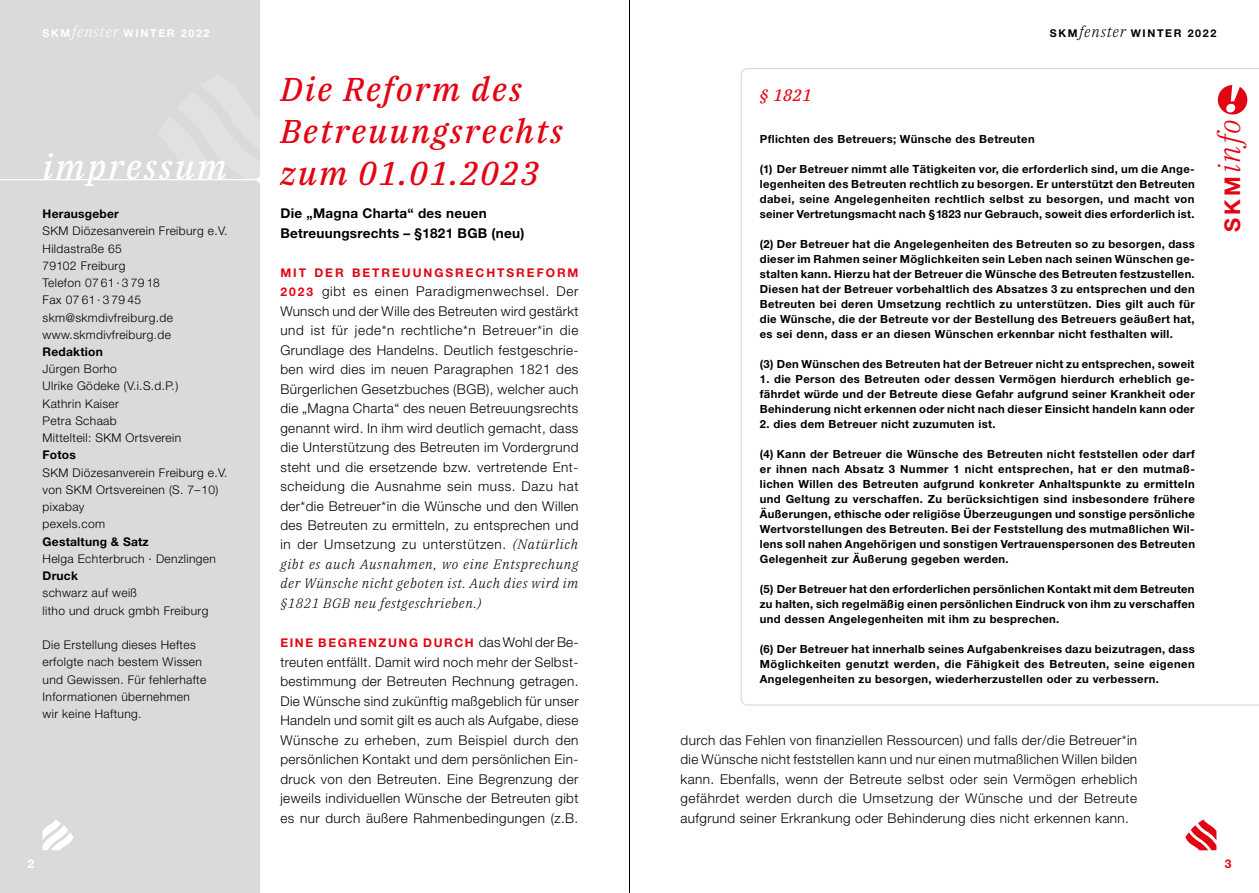
<style>
.page{position:relative;width:1259px;height:893px;background:#fff}
.page>*{position:absolute;margin:0;border:0;box-sizing:border-box;transform-origin:0 0}
.t1{font:italic 34.5px "IBM Plex Serif Text";letter-spacing:.06em;color:#fff}
.t2{font:italic 33px/42px "IBM Plex Serif Text";letter-spacing:.06em;color:#e30413}
.t3{font:italic 300 30.15px "IBM Plex Serif";color:#e30413}
.t4{font:italic 16.5px "IBM Plex Serif Text";color:#e30413}
.t5{font:300 13.5px/19.5px "Helvetica Neue";letter-spacing:.03em;color:#000;text-align:justify}
.t6{font:italic 300 13.5px/19.5px "IBM Plex Serif";letter-spacing:.04em;color:#000;text-align:justify}
.t7{font:700 13.5px/19.5px "Helvetica Neue";letter-spacing:.02em;color:#000}
.t8{font:300 12px/17.2px "Helvetica Neue";letter-spacing:.03em;color:#000}
.t9{font:700 12px "Helvetica Neue";letter-spacing:.02em;color:#000}
.t10{font:700 12px "Helvetica Neue";letter-spacing:.135em;color:#e30413}
.t11{font:700 12px "Helvetica Neue";letter-spacing:.165em;color:#e30413}
.t12{font:700 12px "Helvetica Neue";color:#fff}
.t13{font:700 11.25px/15px "Helvetica Neue";letter-spacing:.03em;color:#000;text-align:justify}
.t14{font:700 10.8px "Helvetica Neue";letter-spacing:.15em;color:#000}
.t15{font:700 10.8px "Helvetica Neue";letter-spacing:.15em;color:#fff}
.s1{font-family:"IBM Plex Serif";font-weight:300;font-style:italic;font-size:15px}
.s2{font-weight:700;font-size:12px;color:#e30413}
.s3{font-family:"IBM Plex Serif";font-style:italic}
.s4{font-weight:300;font-size:13.5px;color:#000}
.s5{font-family:"Helvetica Neue";font-weight:700;font-style:normal;font-size:21.75px}
</style>
<div class="page">
<svg style="left:1185px;top:820px;width:31px;height:30px"></svg>
<hr style="left:629px;top:0;width:1px;height:893px;background:#000">
<div style="left:0;top:180px;width:260px;height:713px;background:#dadada"></div>
<svg style="left:43px;top:820px;width:31px;height:30px"></svg>
<div style="left:0;top:0;width:260px;height:179px;background:#dadada"></div>
<div style="left:158px;top:74px;width:102px;height:105px;background:#e1e1e1"></div>
<svg style="left:740px;top:68px;width:519px;height:638px"></svg>
<svg style="left:1217px;top:85px;width:30px;height:30px"></svg>
<p class="t15" style="left:43px;top:27px;width:169px">SKM<span class="s1">fenster</span> WINTER 2022</p>
<h1 class="t1" style="left:43px;top:140px;width:186px">impressum</h1>
<p class="t9" style="left:43px;top:206px;width:78px">Herausgeber</p>
<p class="t8" style="left:43px;top:222px;width:186px">SKM Diözesanverein Freiburg e.V.<br>Hildastraße 65<br>79102 Freiburg<br>Telefon 07 61 · 3 79 18<br>Fax 07 61 · 3 79 45 skm@skmdivfreiburg.de www.skmdivfreiburg.de</p>
<p class="t9" style="left:43px;top:344px;width:62px">Redaktion</p>
<p class="t8" style="left:43px;top:360px;width:140px">Jürgen Borho<br>Ulrike Gödeke (V.i.S.d.P.)<br>Kathrin Kaiser<br>Petra Schaab<br>Mittelteil: SKM Ortsverein</p>
<p class="t9" style="left:43px;top:448px;width:35px">Fotos</p>
<p class="t8" style="left:43px;top:464px;width:186px">SKM Diözesanverein Freiburg e.V. von SKM Ortsvereinen (S. 7–10) pixabay<br>pexels.com</p>
<p class="t9" style="left:43px;top:534px;width:108px">Gestaltung &amp; Satz</p>
<p class="t8" style="left:43px;top:550px;width:175px">Helga Echterbruch · Denzlingen</p>
<p class="t9" style="left:43px;top:568px;width:37px">Druck</p>
<p class="t8" style="left:43px;top:584px;width:167px">schwarz auf weiß<br>litho und druck gmbh Freiburg</p>
<p class="t8" style="left:43px;top:636px;width:165px">Die Erstellung dieses Heftes erfolgte nach bestem Wissen und Gewissen. Für fehlerhafte<br>Informationen übernehmen wir keine Haftung.</p>
<p class="t12" style="left:27px;top:857px;width:8px">2</p>
<h2 class="t2" style="left:280px;top:66px;width:284px">Die Reform des<br>Betreuungsrechts zum 01.01.2023</h2>
<p class="t7" style="left:280px;top:203px;width:246px">Die „Magna Charta“ des neuen<br>Betreuungsrechts – §1821 BGB (neu)</p>
<p class="t11" style="left:280px;top:265px;width:300px">MIT DER BETREUUNGSRECHTSREFORM</p>
<p class="t5" style="left:280px;top:281px;width:299px"><span class="s2">2023</span> gibt es einen Paradigmenwechsel. Der Wunsch und der Wille des Betreuten wird gestärkt und ist für jede*n rechtliche*n Betreuer*in die Grundlage des Handelns. Deutlich festgeschrie&shy;ben wird dies im neuen Paragraphen 1821 des Bürgerlichen Gesetzbuches (BGB), welcher auch die „Magna Charta“ des neuen Betreuungsrechts genannt wird. In ihm wird deutlich gemacht, dass die Unterstützung des Betreuten im Vordergrund steht und die ersetzende bzw. vertretende Ent&shy;scheidung die Ausnahme sein muss. Dazu hat der*die Betreuer*in die Wünsche und den Willen des Betreuten zu ermitteln, zu entsprechen und in der Umsetzung zu unterstützen. <span class="s3">(Natürlich</span></p>
<p class="t6" style="left:280px;top:553px;width:300px">gibt es auch Ausnahmen, wo eine Entsprechung der Wünsche nicht geboten ist. Auch dies wird im §1821 BGB neu festgeschrieben.)</p>
<p class="t10" style="left:280px;top:635px;width:299px">EINE BEGRENZUNG DURCH <span class="s4">das Wohl der Be-</span></p>
<p class="t5" style="left:280px;top:652px;width:300px">treuten entfällt. Damit wird noch mehr der Selbst&shy;bestimmung der Betreuten Rechnung getragen.<br>Die Wünsche sind zukünftig maßgeblich für unser Handeln und somit gilt es auch als Aufgabe, diese Wünsche zu erheben, zum Beispiel durch den persönlichen Kontakt und dem persönlichen Ein&shy;druck von den Betreuten. Eine Begrenzung der jeweils individuellen Wünsche der Betreuten gibt es nur durch äußere Rahmenbedingungen (z.B.</p>
<p class="t14" style="left:1049px;top:27px;width:168px">SKM<span class="s1">fenster</span> WINTER 2022</p>
<h3 class="t4" style="left:760px;top:82px;width:53px">§ 1821</h3>
<p class="t13" style="left:760px;top:131px;width:276px">Pflichten des Betreuers; Wünsche des Betreuten</p>
<p class="t13" style="left:760px;top:161px;width:436px">(1) Der Betreuer nimmt alle Tätigkeiten vor, die erforderlich sind, um die Ange&shy;legenheiten des Betreuten rechtlich zu besorgen. Er unterstützt den Betreuten dabei, seine Angelegenheiten rechtlich selbst zu besorgen, und macht von seiner Vertretungsmacht nach § 1823 nur Gebrauch, soweit dies erforderlich ist.</p>
<p class="t13" style="left:760px;top:236px;width:436px">(2) Der Betreuer hat die Angelegenheiten des Betreuten so zu besorgen, dass dieser im Rahmen seiner Möglichkeiten sein Leben nach seinen Wünschen ge&shy;stalten kann. Hierzu hat der Betreuer die Wünsche des Betreuten festzustellen.<br>Diesen hat der Betreuer vorbehaltlich des Absatzes 3 zu entsprechen und den Betreuten bei deren Umsetzung rechtlich zu unterstützen. Dies gilt auch für die Wünsche, die der Betreute vor der Bestellung des Betreuers geäußert hat, es sei denn, dass er an diesen Wünschen erkennbar nicht festhalten will.</p>
<p class="t13" style="left:760px;top:356px;width:436px">(3) Den Wünschen des Betreuten hat der Betreuer nicht zu entsprechen, soweit</p>
<p class="t13" style="left:760px;top:371px;width:436px">1. die Person des Betreuten oder dessen Vermögen hierdurch erheblich ge&shy;fährdet würde und der Betreute diese Gefahr aufgrund seiner Krankheit oder Behinderung nicht erkennen oder nicht nach dieser Einsicht handeln kann oder</p>
<p class="t13" style="left:760px;top:416px;width:237px">2. dies dem Betreuer nicht zuzumuten ist.</p>
<p class="t13" style="left:760px;top:446px;width:437px">(4) Kann der Betreuer die Wünsche des Betreuten nicht feststellen oder darf er ihnen nach Absatz 3 Nummer 1 nicht entsprechen, hat er den mutmaß&shy;lichen Willen des Betreuten aufgrund konkreter Anhaltspunkte zu ermitteln und Geltung zu verschaffen. Zu berücksichtigen sind insbesondere frühere Äußerungen, ethische oder religiöse Überzeugungen und sonstige persönliche Wertvorstellungen des Betreuten. Bei der Feststellung des mutmaßlichen Wil&shy;lens soll nahen Angehörigen und sonstigen Vertrauenspersonen des Betreuten Gelegenheit zur Äußerung gegeben werden.</p>
<p class="t13" style="left:760px;top:581px;width:436px">(5) Der Betreuer hat den erforderlichen persönlichen Kontakt mit dem Betreuten zu halten, sich regelmäßig einen persönlichen Eindruck von ihm zu verschaffen und dessen Angelegenheiten mit ihm zu besprechen.</p>
<p class="t13" style="left:760px;top:641px;width:436px">(6) Der Betreuer hat innerhalb seines Aufgabenkreises dazu beizutragen, dass Möglichkeiten genutzt werden, die Fähigkeit des Betreuten, seine eigenen Angelegenheiten zu besorgen, wiederherzustellen oder zu verbessern.</p>
<p class="t5" style="left:680px;top:730px;width:458px">durch das Fehlen von finanziellen Ressourcen) und falls der/die Betreuer*in die Wünsche nicht feststellen kann und nur einen mutmaßlichen Willen bilden kann. Ebenfalls, wenn der Betreute selbst oder sein Vermögen erheblich gefährdet werden durch die Umsetzung der Wünsche und der Betreute aufgrund seiner Erkrankung oder Behinderung dies nicht erkennen kann.</p>
<h3 class="t3" style="left:1206px;top:232px;width:115px;rotate:-90deg"><span class="s5">SKM</span>info</h3>
<p class="t11" style="left:1225px;top:857px;width:8px">3</p>
</div>
